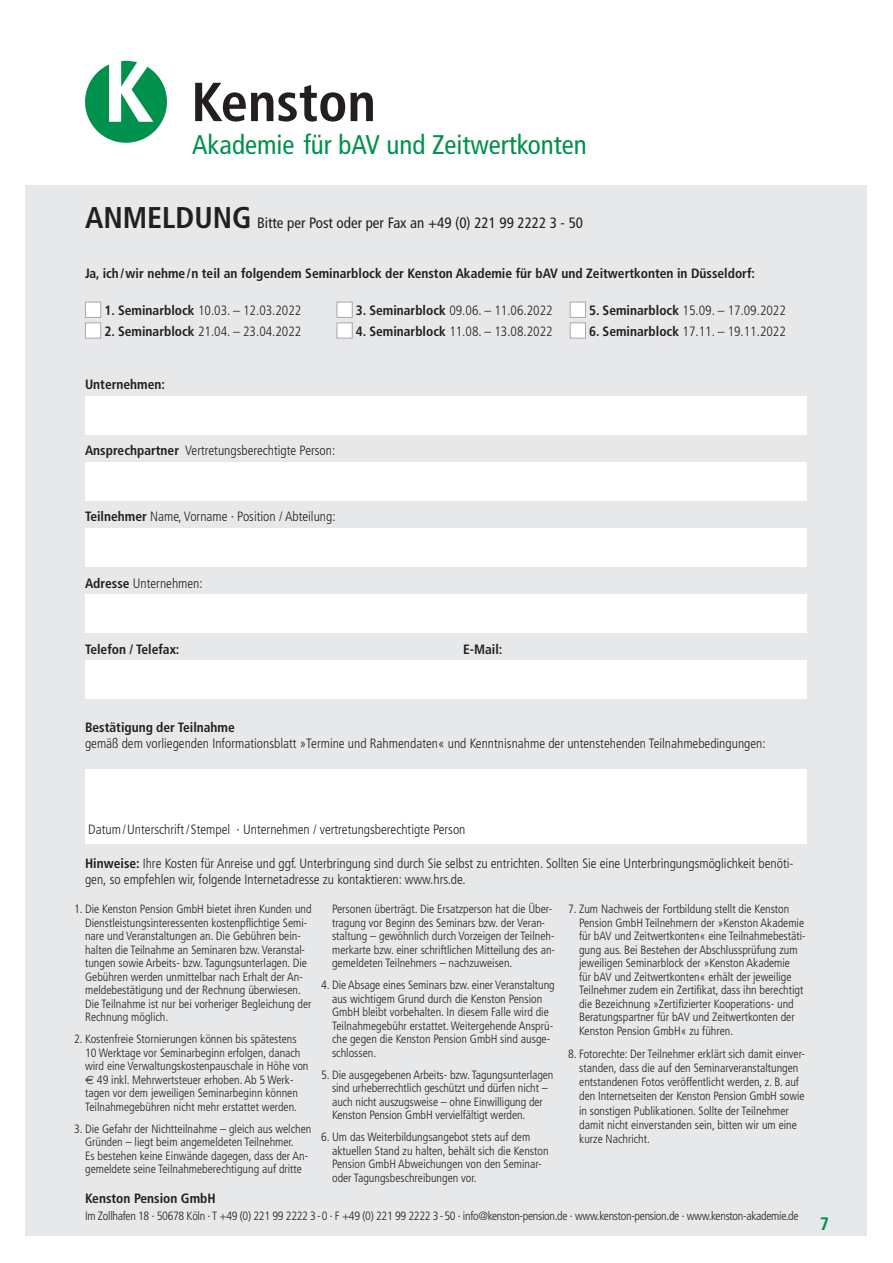
<style>
.page{position:relative;width:893px;height:1263px;background:#fff}
.page>*{position:absolute;margin:0;border:0;box-sizing:border-box;transform-origin:0 0}
.t1{font:condensed 27px "Frutiger";color:#00914d}
.t2{font:700 condensed 18px "Frutiger";color:#00914d}
.t3{font:condensed 15px "Frutiger";color:#231f20}
.t4{font:300 condensed 13.5px/16.5px "Frutiger";color:#231f20}
.t5{font:700 condensed 13.5px "Frutiger";color:#231f20}
.t6{font:300 condensed 12px/13.5px "Frutiger";color:#231f20}
.t7{font:300 condensed 12px "Frutiger";letter-spacing:-.025em;color:#231f20}
.s1{font-weight:700;font-size:30px}
.s2{font-weight:700}
</style>
<div class="page">
<div style="left:26px;top:185px;width:841px;height:1050px;background:#e7e8e9"></div>
<div style="left:85px;top:769px;width:722px;height:75px;background:#fff"></div>
<div style="left:337px;top:323px;width:15px;height:15px;background:#fff"></div>
<div style="left:337px;top:322px;width:16px;height:16px;border:1px solid #a8a9ad"></div>
<div style="left:571px;top:302px;width:14px;height:15px;background:#fff"></div>
<div style="left:570px;top:302px;width:16px;height:16px;border:1px solid #a8a9ad"></div>
<div style="left:86px;top:323px;width:14px;height:15px;background:#fff"></div>
<div style="left:85px;top:322px;width:16px;height:16px;border:1px solid #a8a9ad"></div>
<div style="left:571px;top:323px;width:14px;height:15px;background:#fff"></div>
<div style="left:570px;top:322px;width:16px;height:16px;border:1px solid #a8a9ad"></div>
<div style="left:337px;top:302px;width:15px;height:15px;background:#fff"></div>
<div style="left:337px;top:302px;width:16px;height:16px;border:1px solid #a8a9ad"></div>
<div style="left:86px;top:302px;width:14px;height:15px;background:#fff"></div>
<div style="left:85px;top:302px;width:16px;height:16px;border:1px solid #a8a9ad"></div>
<div style="left:85px;top:660px;width:722px;height:38px;background:#fff"></div>
<div style="left:85px;top:594px;width:722px;height:38px;background:#fff"></div>
<div style="left:85px;top:528px;width:722px;height:38px;background:#fff"></div>
<div style="left:85px;top:462px;width:722px;height:38px;background:#fff"></div>
<div style="left:85px;top:396px;width:722px;height:38px;background:#fff"></div>
<svg style="left:85px;top:61px;width:82px;height:82px"></svg>
<svg style="left:195px;top:83px;width:178px;height:39px"></svg>
<h1 class="t1" style="left:192px;top:134px;width:396px">Akademie für bAV und Zeitwertkonten</h1>
<p class="t3" style="left:85px;top:217px;width:499px"><span class="s1">ANMELDUNG</span> Bitte per Post oder per Fax an +49 (0) 221 99 2222 3 - 50</p>
<p class="t5" style="left:85px;top:267px;width:671px">Ja, ich/wir nehme/n teil an folgendem Seminarblock der Kenston Akademie für bAV und Zeitwertkonten in Düsseldorf:</p>
<p class="t4" style="left:105px;top:303px;width:198px"><span class="s2">1. Seminarblock</span> 10.03. – 12.03.2022</p>
<p class="t4" style="left:356px;top:303px;width:198px"><span class="s2">3. Seminarblock</span> 09.06. – 11.06.2022</p>
<p class="t4" style="left:589px;top:303px;width:198px"><span class="s2">5. Seminarblock</span> 15.09. – 17.09.2022</p>
<p class="t4" style="left:105px;top:324px;width:198px"><span class="s2">2. Seminarblock</span> 21.04. – 23.04.2022</p>
<p class="t4" style="left:356px;top:324px;width:198px"><span class="s2">4. Seminarblock</span> 11.08. – 13.08.2022</p>
<p class="t4" style="left:589px;top:324px;width:198px"><span class="s2">6. Seminarblock</span> 17.11. – 19.11.2022</p>
<p class="t5" style="left:85px;top:379px;width:81px">Unternehmen:</p>
<p class="t4" style="left:85px;top:444px;width:252px"><span class="s2">Ansprechpartner</span> Vertretungsberechtigte Person:</p>
<p class="t4" style="left:85px;top:510px;width:252px"><span class="s2">Teilnehmer</span> Name, Vorname · Position / Abteilung:</p>
<p class="t4" style="left:85px;top:576px;width:119px"><span class="s2">Adresse</span> Unternehmen:</p>
<p class="t5" style="left:85px;top:643px;width:96px">Telefon / Telefax:</p>
<p class="t5" style="left:463px;top:643px;width:41px">E-Mail:</p>
<p class="t5" style="left:85px;top:721px;width:151px">Bestätigung der Teilnahme</p>
<p class="t4" style="left:85px;top:736px;width:682px">gemäß dem vorliegenden Informationsblatt »Termine und Rahmendaten« und Kenntnisnahme der untenstehenden Teilnahmebedingungen:</p>
<p class="t4" style="left:88px;top:822px;width:379px">Datum/Unterschrift/Stempel · Unternehmen / vertretungsberechtigte Person</p>
<p class="t4" style="left:85px;top:856px;width:710px"><span class="s2">Hinweise:</span> Ihre Kosten für Anreise und ggf. Unterbringung sind durch Sie selbst zu entrichten. Sollten Sie eine Unterbringungsmöglichkeit benöti&shy;gen, so empfehlen wir, folgende Internetadresse zu kontaktieren: www.hrs.de.</p>
<p class="t6" style="left:85px;top:903px;width:228px;text-indent:-11px">1. Die Kenston Pension GmbH bietet ihren Kunden und Dienstleistungsinteressenten kostenpflichtige Semi&shy;nare und Veranstaltungen an. Die Gebühren bein&shy;halten die Teilnahme an Seminaren bzw. Veranstal&shy;tungen sowie Arbeits- bzw. Tagungsunterlagen. Die Gebühren werden unmittelbar nach Erhalt der An&shy;meldebestätigung und der Rechnung überwiesen.<br>Die Teilnahme ist nur bei vorheriger Begleichung der Rechnung möglich.</p>
<p class="t6" style="left:74px;top:1033px;width:224px">2. Kostenfreie Stornierungen können bis spätestens</p>
<p class="t6" style="left:85px;top:1047px;width:217px">10 Werktage vor Seminarbeginn erfolgen, danach</p>
<p class="t6" style="left:85px;top:1060px;width:225px">wird eine Verwaltungskostenpauschale in Höhe von</p>
<p class="t6" style="left:97px;top:1074px;width:198px">49 inkl. Mehrwertsteuer erhoben. Ab 5 Werk-</p>
<p class="t6" style="left:85px;top:1087px;width:214px">tagen vor dem jeweiligen Seminarbeginn können</p>
<p class="t6" style="left:85px;top:1101px;width:214px">Teilnahmegebühren nicht mehr erstattet werden.</p>
<p class="t6" style="left:85px;top:1123px;width:228px;text-indent:-11px">3. Die Gefahr der Nichtteilnahme – gleich aus welchen Gründen – liegt beim angemeldeten Teilnehmer.<br>Es bestehen keine Einwände dagegen, dass der An&shy;gemeldete seine Teilnahmeberechtigung auf dritte</p>
<p class="t6" style="left:332px;top:903px;width:224px">Personen überträgt. Die Ersatzperson hat die Über&shy;tragung vor Beginn des Seminars bzw. der Veran&shy;staltung – gewöhnlich durch Vorzeigen der Teilneh&shy;merkarte bzw. einer schriftlichen Mitteilung des an&shy;gemeldeten Teilnehmers – nachzuweisen.</p>
<p class="t6" style="left:332px;top:979px;width:224px;text-indent:-11px">4. Die Absage eines Seminars bzw. einer Veranstaltung aus wichtigem Grund durch die Kenston Pension GmbH bleibt vorbehalten. In diesem Falle wird die Teilnahmegebühr erstattet.Weitergehende Ansprü&shy;che gegen die Kenston Pension GmbH sind ausge&shy;schlossen.</p>
<p class="t6" style="left:332px;top:1069px;width:223px;text-indent:-11px">5. Die ausgegebenen Arbeits- bzw. Tagungsunterlagen sind urheberrechtlich geschützt und dürfen nicht – auch nicht auszugsweise – ohne Einwilligung der Kenston Pension GmbH vervielfältigt werden.</p>
<p class="t6" style="left:332px;top:1131px;width:218px;text-indent:-11px">6. Um das Weiterbildungsangebot stets auf dem aktuellen Stand zu halten, behält sich die Kenston Pension GmbH Abweichungen von den Seminar&shy;oder Tagungsbeschreibungen vor.</p>
<p class="t6" style="left:579px;top:903px;width:228px;text-indent:-11px">7. Zum Nachweis der Fortbildung stellt die Kenston Pension GmbH Teilnehmern der »Kenston Akademie für bAV und Zeitwertkonten« eine Teilnahmebestäti&shy;gung aus. Bei Bestehen der Abschlussprüfung zum jeweiligen Seminarblock der »Kenston Akademie<br>für bAV und Zeitwertkonten« erhält der jeweilige Teilnehmer zudem ein Zertifikat, dass ihn berechtigt die Bezeichnung »Zertifizierter Kooperations- und Beratungspartner für bAV und Zeitwertkonten der Kenston Pension GmbH« zu führen.</p>
<p class="t6" style="left:579px;top:1047px;width:227px;line-height:14.2px;text-indent:-11px">8. Fotorechte: Der Teilnehmer erklärt sich damit einver&shy;standen, dass die auf den Seminarveranstaltungen entstandenen Fotos veröffentlicht werden, z. B. auf den Internetseiten der Kenston Pension GmbH sowie in sonstigen Publikationen. Sollte der Teilnehmer damit nicht einverstanden sein, bitten wir um eine kurze Nachricht.</p>
<p class="t5" style="left:85px;top:1193px;width:132px">Kenston Pension GmbH</p>
<p class="t7" style="left:85px;top:1210px;width:715px">Im Zollhafen 18 · 50678 Köln · T +49 (0) 221 99 2222 3-0 · F +49 (0) 221 99 2222 3-50 · info@kenston-pension.de · www.kenston-pension.de · www.kenston-akademie.de</p>
<h2 class="t2" style="left:820px;top:1216px;width:11px">7</h2>
</div>
